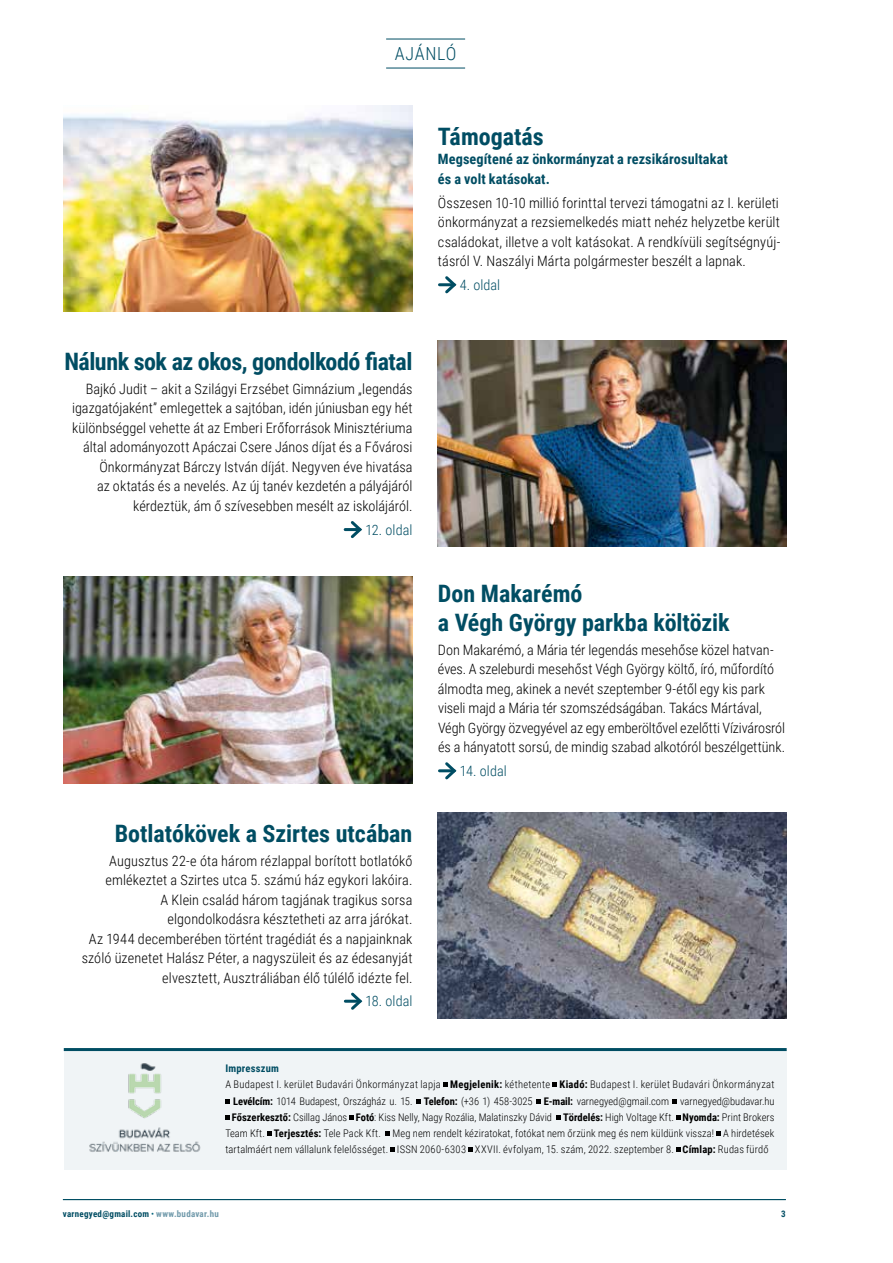
<style>
.page{position:relative;width:893px;height:1263px;background:#fff}
.page>*{position:absolute;margin:0;border:0;box-sizing:border-box;transform-origin:0 0}
.t1{font:700 24px/28.8px "Roboto Condensed";color:#004d63}
.t2{font:700 24px "Roboto Condensed";letter-spacing:-.02em;color:#004d63}
.t3{font:300 18px "Roboto Condensed";letter-spacing:.03em;color:#004d63}
.t4{font:300 14.25px/19.5px "Roboto Condensed";letter-spacing:.005em;color:#000;text-align:right}
.t5{font:700 14.25px/19.5px "Roboto Condensed";letter-spacing:.005em;color:#004d63}
.t6{font:300 14.25px "Roboto Condensed";letter-spacing:.005em;color:#004d63}
.t7{font:300 10.5px "Roboto Condensed";letter-spacing:.01em;color:#000}
.t8{font:700 10.5px "Roboto Condensed";letter-spacing:.02em;color:#004d63}
.t9{font:700 9px "Roboto Condensed";letter-spacing:.03em;color:#004d63}
.s1{font-weight:700}
.s2{font-weight:400;color:#0b687f}
.s3{color:#719aab}
</style>
<div class="page">
<hr style="left:63px;top:1199px;width:723px;height:1px;background:#004d63">
<hr style="left:386px;top:68px;width:79px;height:1px;background:#004d63">
<hr style="left:386px;top:39px;width:79px;height:1px;background:#004d63">
<hr style="left:439px;top:283px;width:15px;height:3px;background:#004d63">
<svg style="left:442px;top:276px;width:15px;height:18px"></svg>
<img style="left:64px;top:105px;width:348px;height:207px">
<hr style="left:345px;top:528px;width:15px;height:3px;background:#004d63">
<svg style="left:348px;top:521px;width:14px;height:18px"></svg>
<img style="left:438px;top:340px;width:349px;height:207px">
<hr style="left:439px;top:769px;width:15px;height:3px;background:#004d63">
<svg style="left:442px;top:762px;width:15px;height:18px"></svg>
<img style="left:64px;top:577px;width:348px;height:206px">
<hr style="left:345px;top:1000px;width:15px;height:3px;background:#004d63">
<svg style="left:348px;top:992px;width:15px;height:18px"></svg>
<img style="left:438px;top:812px;width:349px;height:206px">
<div style="left:64px;top:1049px;width:723px;height:120px;background:#f0f4f6"></div>
<svg style="left:443px;top:1083px;width:5px;height:4px"></svg>
<svg style="left:553px;top:1083px;width:4px;height:4px"></svg>
<svg style="left:225px;top:1099px;width:5px;height:4px"></svg>
<svg style="left:416px;top:1099px;width:4px;height:4px"></svg>
<svg style="left:536px;top:1099px;width:4px;height:4px"></svg>
<svg style="left:672px;top:1099px;width:5px;height:4px"></svg>
<svg style="left:225px;top:1115px;width:5px;height:4px"></svg>
<svg style="left:349px;top:1115px;width:5px;height:4px"></svg>
<svg style="left:557px;top:1115px;width:4px;height:4px"></svg>
<svg style="left:676px;top:1115px;width:4px;height:4px"></svg>
<svg style="left:267px;top:1131px;width:4px;height:4px"></svg>
<svg style="left:386px;top:1131px;width:4px;height:4px"></svg>
<svg style="left:716px;top:1131px;width:5px;height:4px"></svg>
<svg style="left:390px;top:1147px;width:5px;height:5px"></svg>
<svg style="left:468px;top:1147px;width:5px;height:5px"></svg>
<svg style="left:676px;top:1147px;width:4px;height:5px"></svg>
<img style="left:89px;top:1063px;width:112px;height:89px">
<hr style="left:64px;top:1048px;width:723px;height:3px;background:#004d63">
<p class="t3" style="left:395px;top:41px;width:63px">AJÁNLÓ</p>
<h1 class="t2" style="left:64px;top:345px;width:350px">Nálunk sok az okos, gondolkodó fiatal</h1>
<p class="t4" style="left:72px;top:379px;width:342px">Bajkó Judit – akit a Szilágyi Erzsébet Gimnázium „legendás igazgatójaként” emlegettek a sajtóban, idén júniusban egy hét különbséggel vehette át az Emberi Erőforrások Minisztériuma által adományozott Apáczai Csere János díjat és a Fővárosi Önkormányzat Bárczy István díját. Negyven éve hivatása<br>az oktatás és a nevelés. Az új tanév kezdetén a pályájáról kérdeztük, ám ő szívesebben mesélt az iskolájáról.</p>
<p class="t6" style="left:365px;top:520px;width:49px">12. oldal</p>
<h1 class="t1" style="left:115px;top:818px;width:299px">Botlatókövek a Szirtes utcában</h1>
<p class="t4" style="left:82px;top:850px;width:332px">Augusztus 22-e óta három rézlappal borított botlatókő emlékeztet a Szirtes utca 5. számú ház egykori lakóira.<br>A Klein család három tagjának tragikus sorsa elgondolkodásra késztetheti az arra járókat.<br>Az 1944 decemberében történt tragédiát és a napjainknak szóló üzenetet Halász Péter, a nagyszüleit és az édesanyját elvesztett, Ausztráliában élő túlélő idézte fel.</p>
<p class="t6" style="left:366px;top:991px;width:48px">18. oldal</p>
<h1 class="t1" style="left:438px;top:121px;width:107px">Támogatás</h1>
<p class="t5" style="left:438px;top:149px;width:291px">Megsegítené az önkormányzat a rezsikárosultakat és a volt katásokat.</p>
<p class="t4" style="left:438px;top:192px;width:344px;text-align:justify">Összesen 10-10 millió forinttal tervezi támogatni az I. kerületi önkormányzat a rezsiemelkedés miatt nehéz helyzetbe került családokat, illetve a volt katásokat. A rendkívüli segítségnyúj&shy;tásról V. Naszályi Márta polgármester beszélt a lapnak.</p>
<p class="t6" style="left:460px;top:275px;width:42px">4. oldal</p>
<h1 class="t1" style="left:438px;top:578px;width:293px">Don Makarémó<br>a Végh György parkba költözik</h1>
<p class="t4" style="left:438px;top:639px;width:349px;text-align:left">Don Makarémó, a Mária tér legendás mesehőse közel hatvan&shy;éves. A szeleburdi mesehőst Végh György költő, író, műfordító álmodta meg, akinek a nevét szeptember 9-étől egy kis park viseli majd a Mária tér szomszédságában. Takács Mártával, Végh György özvegyével az egy emberöltővel ezelőtti Vízivárosról és a hányatott sorsú, de mindig szabad alkotóról beszélgettünk.</p>
<p class="t6" style="left:460px;top:761px;width:49px">14. oldal</p>
<p class="t8" style="left:225px;top:1061px;width:55px">Impresszum</p>
<p class="t7" style="left:225px;top:1077px;width:551px">A Budapest I. kerület Budavári Önkormányzat lapja <span class="s1">Megjelenik:</span> kéthetente <span class="s1">Kiadó:</span> Budapest I. kerület Budavári Önkormányzat</p>
<p class="t7" style="left:233px;top:1093px;width:543px"><span class="s1">Levélcím:</span> 1014 Budapest, Országház u. 15. <span class="s1">Telefon:</span> (+36 1) 458-3025 <span class="s1">E-mail:</span> varnegyed@gmail.com varnegyed@budavar.hu</p>
<p class="t7" style="left:232px;top:1110px;width:544px"><span class="s1">Főszerkesztő:</span> Csillag János <span class="s1">Fotó</span>: Kiss Nelly, Nagy Rozália, Malatinszky Dávid <span class="s1">Tördelés:</span> High Voltage Kft. <span class="s1">Nyomda:</span> Print Brokers</p>
<p class="t7" style="left:225px;top:1126px;width:551px">Team Kft. <span class="s1">Terjesztés:</span> Tele Pack Kft. Meg nem rendelt kéziratokat, fotókat nem őrzünk meg és nem küldünk vissza! A hirdetések</p>
<p class="t7" style="left:225px;top:1142px;width:545px">tartalmáért nem vállalunk felelősséget. ISSN 2060-6303 XXVII. évfolyam, 15. szám, 2022. szeptember 8. <span class="s1">Címlap:</span> Rudas fürdő</p>
<p class="t9" style="left:63px;top:1207px;width:157px">varnegyed@gmail.com <span class="s2">•</span> <span class="s3">www.budavar.hu</span></p>
<p class="t9" style="left:781px;top:1207px;width:6px">3</p>
</div>
